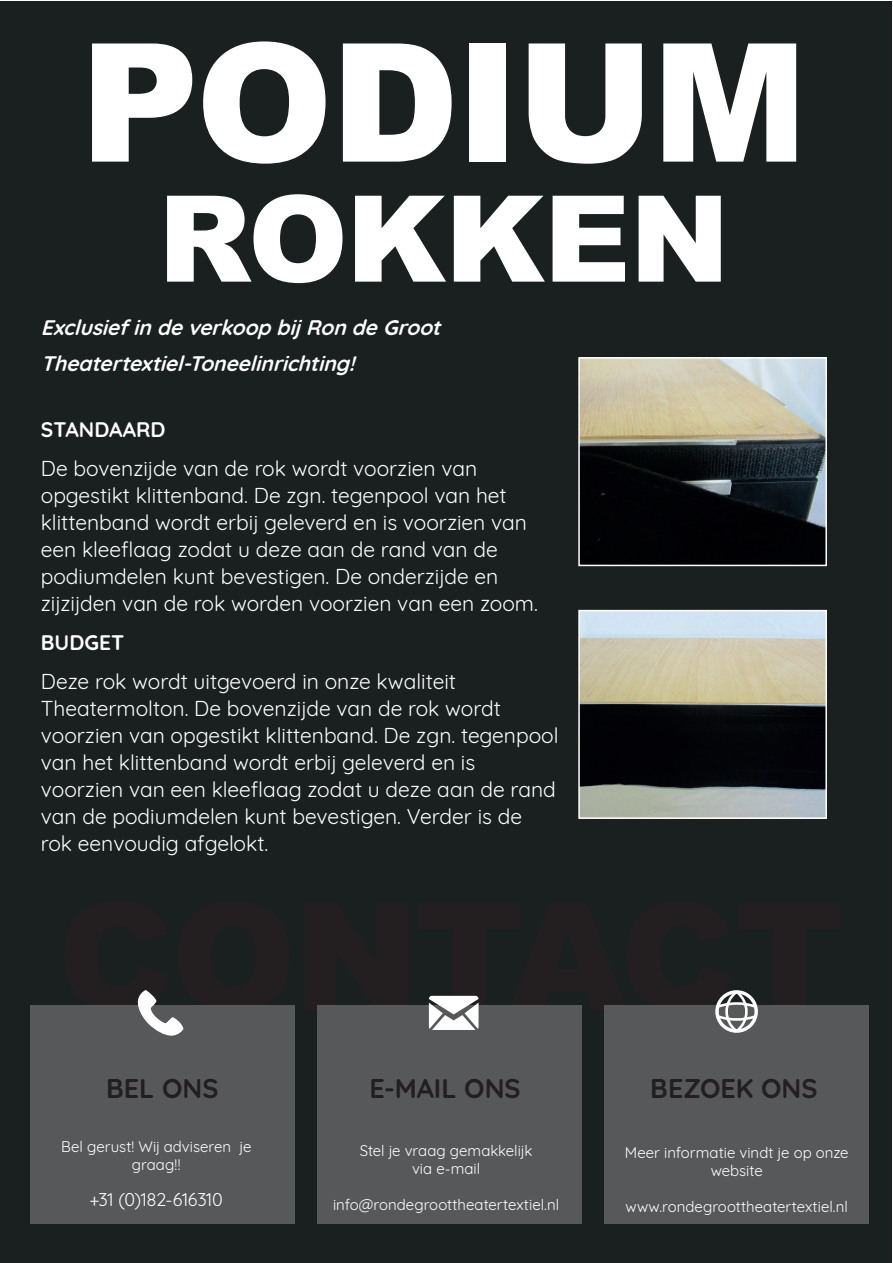
<style>
.page{position:relative;width:893px;height:1263px;background:#fff}
.page>*{position:absolute;margin:0;border:0;box-sizing:border-box;transform-origin:0 0}
.t1{font:900 165px "Arial";letter-spacing:-.02em;color:#fff}
.t2{font:900 120px "Arial";letter-spacing:-.01em;color:#fff}
.t3{font:700 27px "Quicksand";color:#231f20}
.t4{font:21px/27px "Quicksand";color:#fff}
.t5{font:italic 700 21px/36px "Quicksand";color:#fff}
.t6{font:700 21px "Quicksand";color:#fff}
.t7{font:18px "Quicksand";letter-spacing:-.015em;color:#fff}
.t8{font:15px/18px "Quicksand";color:#fff;text-align:center}
</style>
<div class="page">
<div style="left:1px;top:1px;width:891px;height:1261px;background:#1a1f20"></div>
<div style="left:30px;top:1005px;width:265px;height:219px;background:#57585a"></div>
<div style="left:317px;top:1005px;width:265px;height:218px;background:#57585a"></div>
<div style="left:604px;top:1005px;width:265px;height:218px;background:#57585a"></div>
<svg style="left:137px;top:990px;width:47px;height:46px"></svg>
<svg style="left:429px;top:996px;width:50px;height:34px"></svg>
<svg style="left:715px;top:990px;width:43px;height:43px"></svg>
<img style="left:581px;top:360px;width:243px;height:203px">
<div style="left:578px;top:357px;width:249px;height:209px;border:2px solid #fff"></div>
<img style="left:581px;top:613px;width:243px;height:203px">
<div style="left:578px;top:610px;width:249px;height:209px;border:2px solid #fff"></div>
<h1 class="t1" style="left:80px;top:-17px;width:729px">PODIUM</h1>
<h2 class="t2" style="left:158px;top:152px;width:573px">ROKKEN</h2>
<p class="t5" style="left:41px;top:308px;width:409px">Exclusiefindeverkoopbij RondeGroot<br>Theatertextiel-Toneelinrichting!</p>
<p class="t6" style="left:41px;top:412px;width:126px">STANDAARD</p>
<p class="t4" style="left:41px;top:453px;width:499px">De bovenzijde van de rok wordt voorzien van opgestikt klittenband. De zgn. tegenpool van het klittenband wordt erbij geleverd en is voorzien van een kleeflaag zodat u deze aan de rand van de podiumdelen kunt bevestigen. De onderzijde en zijzijden van de rok worden voorzien van een zoom.</p>
<p class="t6" style="left:41px;top:625px;width:85px">BUDGET</p>
<p class="t4" style="left:41px;top:666px;width:519px">Deze rok wordt uitgevoerd in onze kwaliteit Theatermolton. De bovenzijde van de rok wordt voorzien van opgestikt klittenband. De zgn. tegenpool van het klittenband wordt erbij geleverd en is voorzien van een kleeflaag zodat u deze aan de rand van de podiumdelen kunt bevestigen. Verder is de rok eenvoudig afgelokt.</p>
<p class="t3" style="left:106px;top:1066px;width:114px">BEL ONS</p>
<p class="t3" style="left:369px;top:1066px;width:153px">E-MAIL ONS</p>
<p class="t3" style="left:650px;top:1066px;width:169px">BEZOEK ONS</p>
<p class="t8" style="left:61px;top:1136px;width:192px">Bel gerust! Wij adviseren je graag!!</p>
<p class="t7" style="left:90px;top:1186px;width:135px">+31 (0)182-616310</p>
<p class="t8" style="left:360px;top:1140px;width:174px">Stel je vraag gemakkelijk via e-mail</p>
<p class="t8" style="left:333px;top:1194px;width:228px">info@rondegroottheatertextiel.nl</p>
<p class="t8" style="left:625px;top:1142px;width:225px">Meer informatie vindt je op onze website</p>
<p class="t8" style="left:625px;top:1196px;width:224px">www.rondegroottheatertextiel.nl</p>
</div>
